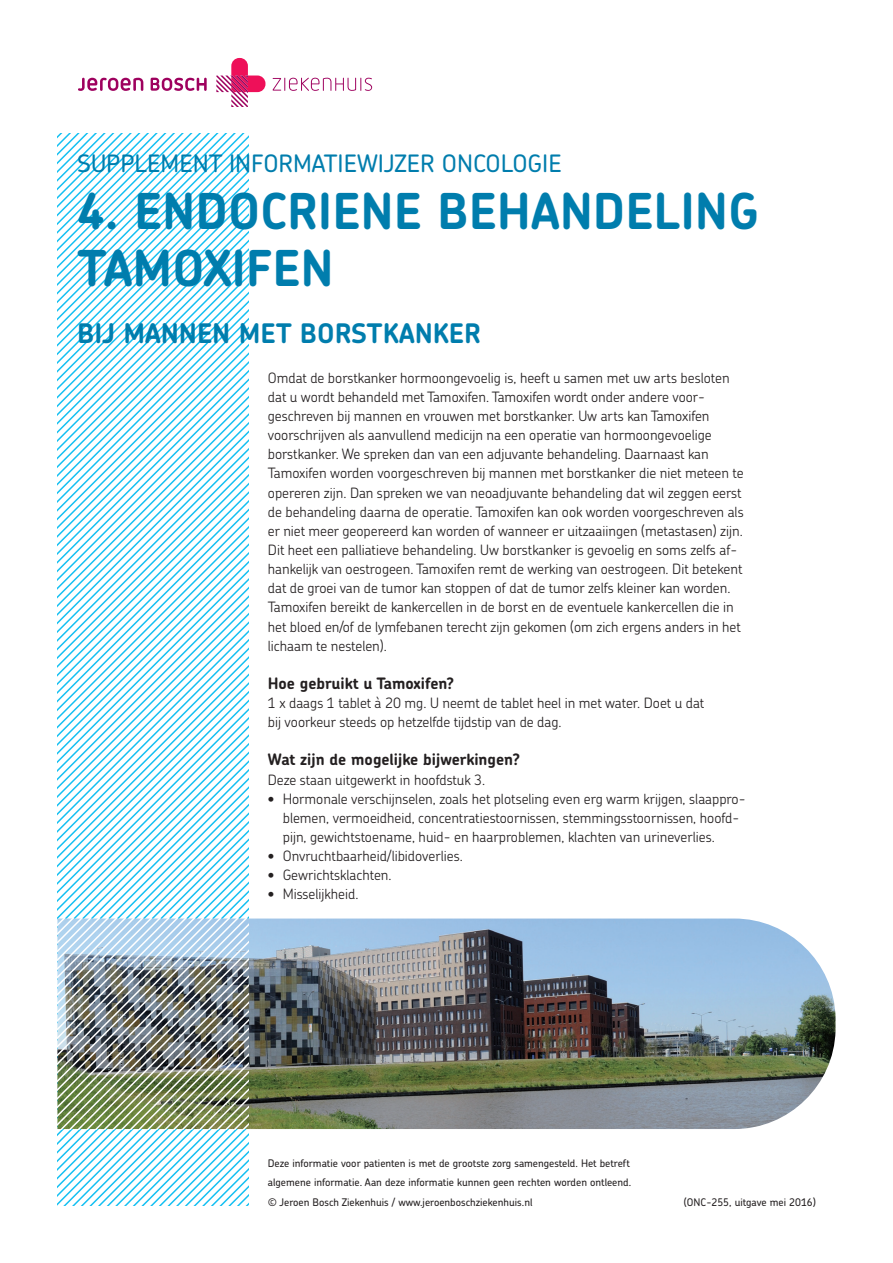
<style>
.page{position:relative;width:893px;height:1263px;background:#fff}
.page>*{position:absolute;margin:0;border:0;box-sizing:border-box;transform-origin:0 0}
.t1{font:700 49.5px/57px "Chevin";color:#007dad}
.t2{font:700 27px "Chevin";color:#007dad}
.t3{font:500 24px "Chevin";color:#007dad}
.t4{font:700 15.75px "Chevin";color:#231f20}
.t5{font:300 14.25px/19.2px "Chevin";color:#231f20}
.t6{font:500 10.5px/19.2px "Chevin";color:#231f20}
</style>
<div class="page">
<svg style="left:57px;top:134px;width:192px;height:238px"></svg>
<svg style="left:216px;top:58px;width:49px;height:49px"></svg>
<svg style="left:273px;top:78px;width:99px;height:13px"></svg>
<svg style="left:151px;top:78px;width:56px;height:13px"></svg>
<svg style="left:78px;top:78px;width:65px;height:13px"></svg>
<img style="left:249px;top:918px;width:586px;height:211px">
<svg style="left:57px;top:372px;width:192px;height:833px"></svg>
<h3 class="t3" style="left:77px;top:148px;width:486px">Supplement informatiewijzer oncologie</h3>
<h1 class="t1" style="left:77px;top:182px;width:683px">4. ENDOCRIENE BEHANDELING<br>TAMOXIFEN</h1>
<h2 class="t2" style="left:77px;top:316px;width:405px">BIJ MANNEN MET BORSTKANKER</h2>
<p class="t5" style="left:268px;top:368px;width:477px">Omdat de borstkanker hormoongevoelig is, heeft u samen met uw arts besloten dat u wordt behandeld met Tamoxifen. Tamoxifen wordt onder andere voor&shy;geschreven bij mannen en vrouwen met borstkanker. Uw arts kan Tamoxifen voorschrijven als aanvullend medicijn na een operatie van hormoongevoelige borstkanker. We spreken dan van een adjuvante behandeling. Daarnaast kan Tamoxifen worden voorgeschreven bij mannen met borstkanker die niet meteen te opereren zijn. Dan spreken we van neoadjuvante behandeling dat wil zeggen eerst de behandeling daarna de operatie. Tamoxifen kan ook worden voorgeschreven als er niet meer geopereerd kan worden of wanneer er uitzaaiingen (metastasen) zijn.<br>Dit heet een palliatieve behandeling. Uw borstkanker is gevoelig en soms zelfs af&shy;hankelijk van oestrogeen. Tamoxifen remt de werking van oestrogeen. Dit betekent dat de groei van de tumor kan stoppen of dat de tumor zelfs kleiner kan worden.<br>Tamoxifen bereikt de kankercellen in de borst en de eventuele kankercellen die in het bloed en/of de lymfebanen terecht zijn gekomen (om zich ergens anders in het lichaam te nestelen).</p>
<p class="t4" style="left:268px;top:673px;width:188px">HOE GEBRUIKT U TAMOXIFEN?</p>
<p class="t5" style="left:268px;top:693px;width:438px">1 x daags 1 tablet à 20 mg. U neemt de tablet heel in met water. Doet u dat bij voorkeur steeds op hetzelfde tijdstip van de dag.</p>
<p class="t4" style="left:268px;top:749px;width:254px">WAT ZIJN DE MOGELIJKE BIJWERKINGEN?</p>
<p class="t5" style="left:268px;top:769px;width:219px">Deze staan uitgewerkt in hoofdstuk 3.</p>
<p class="t5" style="left:283px;top:789px;width:464px;text-indent:-15px">• Hormonale verschijnselen, zoals het plotseling even erg warm krijgen, slaappro&shy;blemen, vermoeidheid, concentratiestoornissen, stemmingsstoornissen, hoofd&shy;pijn, gewichtstoename, huid- en haarproblemen, klachten van urineverlies.</p>
<p class="t5" style="left:268px;top:846px;width:197px">• Onvruchtbaarheid/libidoverlies.</p>
<p class="t5" style="left:268px;top:865px;width:125px">• Gewrichtsklachten.</p>
<p class="t5" style="left:268px;top:884px;width:92px">• Misselijkheid.</p>
<p class="t6" style="left:268px;top:1154px;width:365px">Deze informatie voor patienten is met de grootste zorg samengesteld. Het betreft algemene informatie. Aan deze informatie kunnen geen rechten worden ontleend. © Jeroen Bosch Ziekenhuis / www.jeroenboschziekenhuis.nl</p>
<p class="t6" style="left:684px;top:1192px;width:11px">(ONC</p>
<p class="t6" style="left:706px;top:1192px;width:111px">-255, uitgave mei 2016)</p>
</div>
